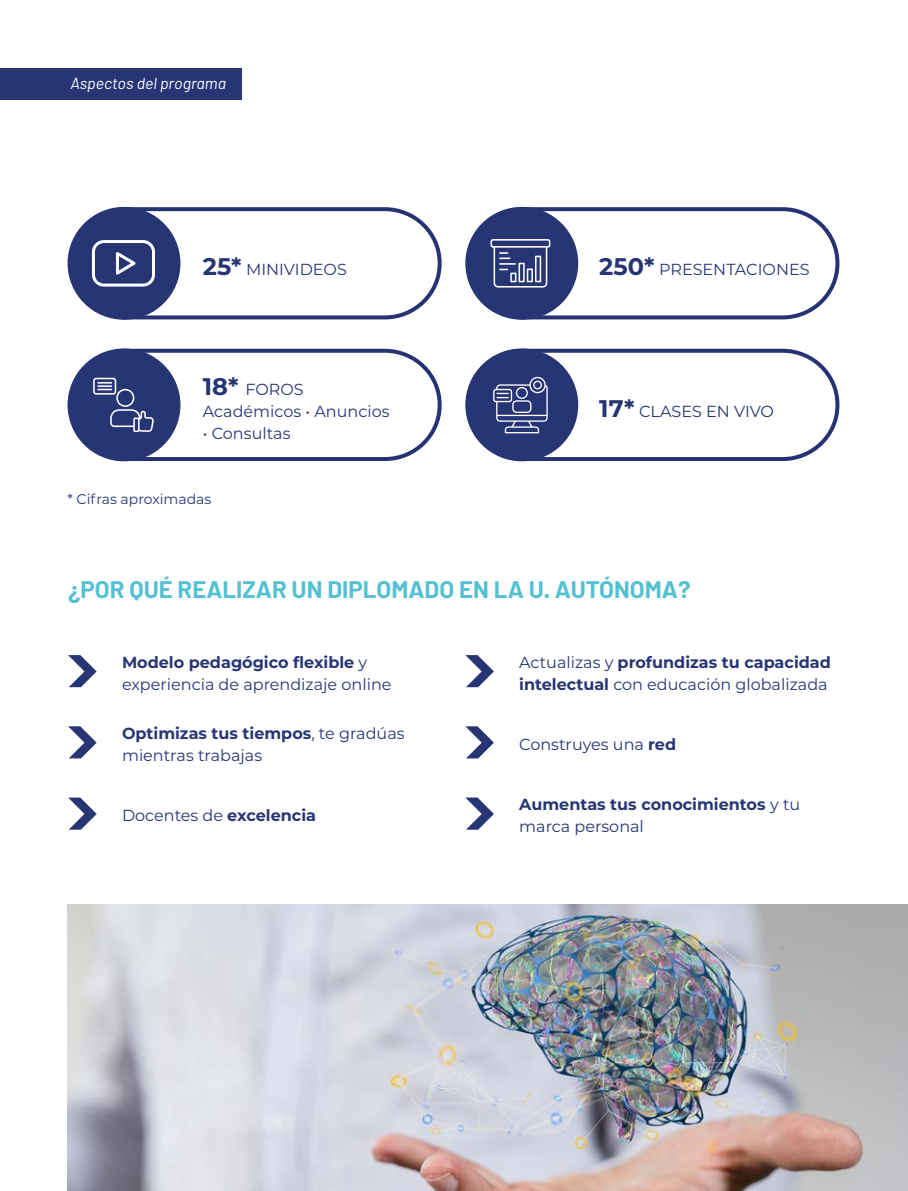
<style>
.page{position:relative;width:908px;height:1191px;background:#fff}
.page>*{position:absolute;margin:0;border:0;box-sizing:border-box;transform-origin:0 0}
.t1{font:700 24px "Barlow";color:#54c0d3}
.t2{font:16px/22px "Montserrat";color:#273574}
.t3{font:700 16px/22px "Montserrat";color:#273574}
.t4{font:italic 16px "Barlow";color:#fff}
.t5{font:14px "Montserrat";color:#273574}
.s1{font-weight:700;font-size:24px}
.s2{font-weight:700}
.s3{font-weight:400}
</style>
<div class="page">
<img style="left:67px;top:904px;width:840px;height:287px">
<div style="left:0;top:68px;width:241px;height:31px;background:#273574"></div>
<svg style="left:68px;top:655px;width:29px;height:32px"></svg>
<svg style="left:465px;top:655px;width:28px;height:32px"></svg>
<svg style="left:465px;top:726px;width:28px;height:32px"></svg>
<svg style="left:68px;top:726px;width:29px;height:32px"></svg>
<svg style="left:465px;top:797px;width:28px;height:32px"></svg>
<svg style="left:68px;top:797px;width:29px;height:32px"></svg>
<svg style="left:75px;top:206px;width:367px;height:114px"></svg>
<div style="left:67px;top:207px;width:113px;height:113px;background:#273574;border-radius:50%"></div>
<svg style="left:465px;top:206px;width:375px;height:114px"></svg>
<div style="left:465px;top:207px;width:113px;height:113px;background:#273574;border-radius:50%"></div>
<svg style="left:75px;top:348px;width:367px;height:114px"></svg>
<div style="left:67px;top:348px;width:113px;height:113px;background:#273574;border-radius:50%"></div>
<svg style="left:465px;top:348px;width:375px;height:114px"></svg>
<div style="left:465px;top:348px;width:113px;height:113px;background:#273574;border-radius:50%"></div>
<svg style="left:92px;top:240px;width:63px;height:46px"></svg>
<svg style="left:490px;top:239px;width:60px;height:48px"></svg>
<svg style="left:93px;top:378px;width:61px;height:54px"></svg>
<svg style="left:493px;top:376px;width:54px;height:57px"></svg>
<p class="t4" style="left:70px;top:74px;width:157px">Aspectos del programa</p>
<p class="t2" style="left:203px;top:258px;width:145px"><span class="s1">25*</span> MINIVIDEOS</p>
<p class="t2" style="left:599px;top:258px;width:212px"><span class="s1">250*</span> PRESENTACIONES</p>
<p class="t2" style="left:203px;top:377px;width:188px"><span class="s1">18*</span> FOROS<br>Académicos • Anuncios</p>
<p class="t2" style="left:203px;top:421px;width:89px">• Consultas</p>
<p class="t5" style="left:67px;top:489px;width:145px">* Cifras aproximadas</p>
<p class="t2" style="left:599px;top:399px;width:176px"><span class="s1">17*</span> CLASES EN VIVO</p>
<h1 class="t1" style="left:68px;top:574px;width:623px">¿POR QUÉ REALIZAR UN DIPLOMADO EN LA U. AUTÓNOMA?</h1>
<p class="t2" style="left:122px;top:650px;width:271px"><span class="s2">Modelo pedagógico flexible</span> y experiencia de aprendizaje online</p>
<p class="t2" style="left:519px;top:650px;width:313px">Actualizas y <span class="s2">profundizas tu capacidad intelectual</span> con educación globalizada</p>
<p class="t2" style="left:122px;top:722px;width:284px"><span class="s2">Optimizas tus tiempos</span>, te gradúas mientras trabajas</p>
<p class="t2" style="left:519px;top:733px;width:158px">Construyes una <span class="s2">red</span></p>
<p class="t2" style="left:122px;top:804px;width:195px">Docentes de <span class="s2">excelencia</span></p>
<p class="t3" style="left:519px;top:793px;width:282px">Aumentas tus conocimientos <span class="s3">y tu marca personal</span></p>
</div>
